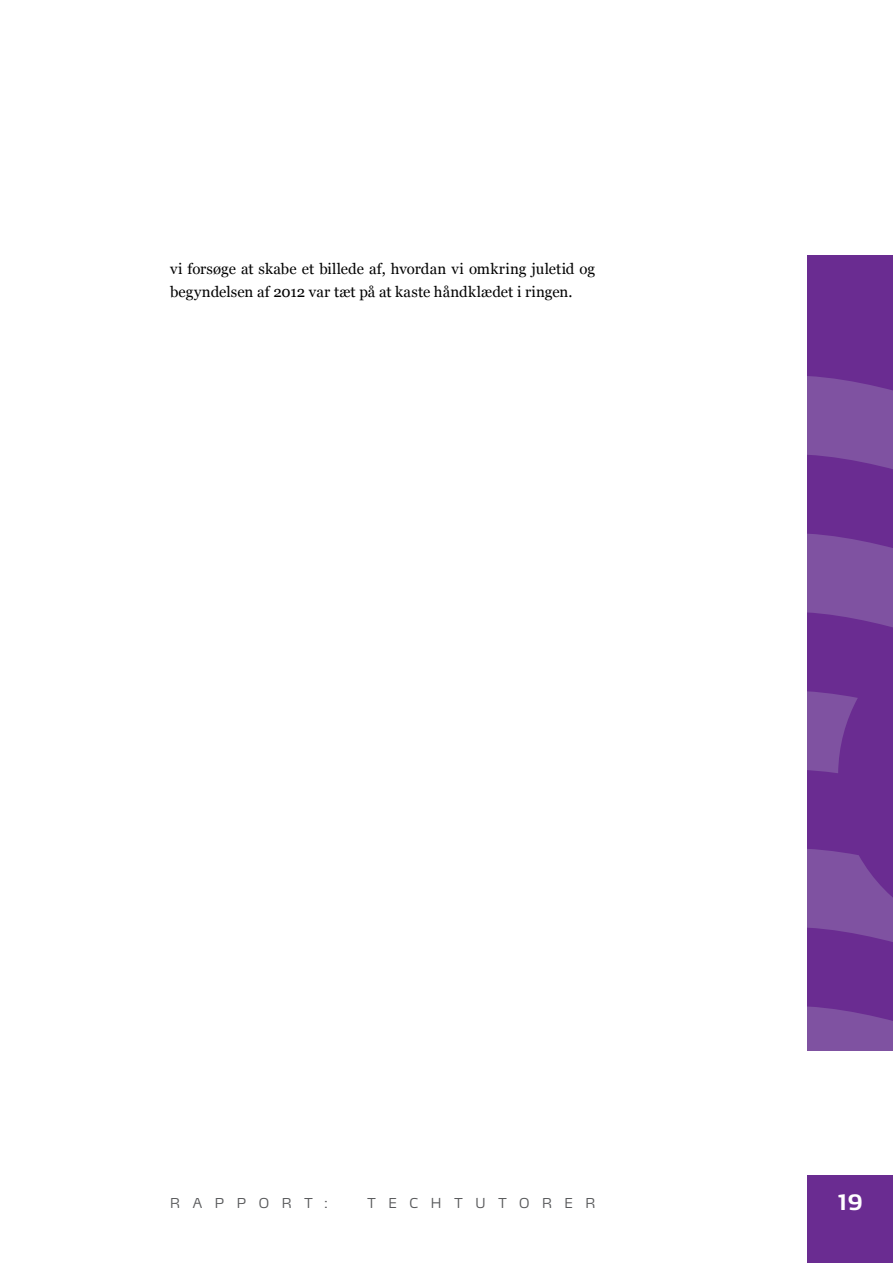
<style>
.page{position:relative;width:893px;height:1263px;background:#fff}
.page>*{position:absolute;margin:0;border:0;box-sizing:border-box;transform-origin:0 0}
.t1{font:700 21px "Max LF";color:#fff}
.t2{font:15px/22.8px "Georgia";letter-spacing:.005em;color:#000}
.t3{font:300 13.5px "Max LF";letter-spacing:.94em;color:#58595b}
</style>
<div class="page">
<div style="left:808px;top:1176px;width:85px;height:87px;background:#6a2c91"></div>
<div style="left:808px;top:255px;width:85px;height:795px;background:#6a2c91"></div>
<svg style="left:808px;top:376px;width:85px;height:674px"></svg>
<p class="t2" style="left:170px;top:258px;width:427px">vi forsøge at skabe et billede af, hvordan vi omkring juletid og begyndelsen af 2012 var tæt på at kaste håndklædet i ringen.</p>
<p class="t3" style="left:170px;top:1194px;width:160px">RAPPOR T:</p>
<p class="t3" style="left:367px;top:1194px;width:227px">TECHTUTOR ER</p>
<h1 class="t1" style="left:838px;top:1189px;width:26px">19</h1>
</div>
